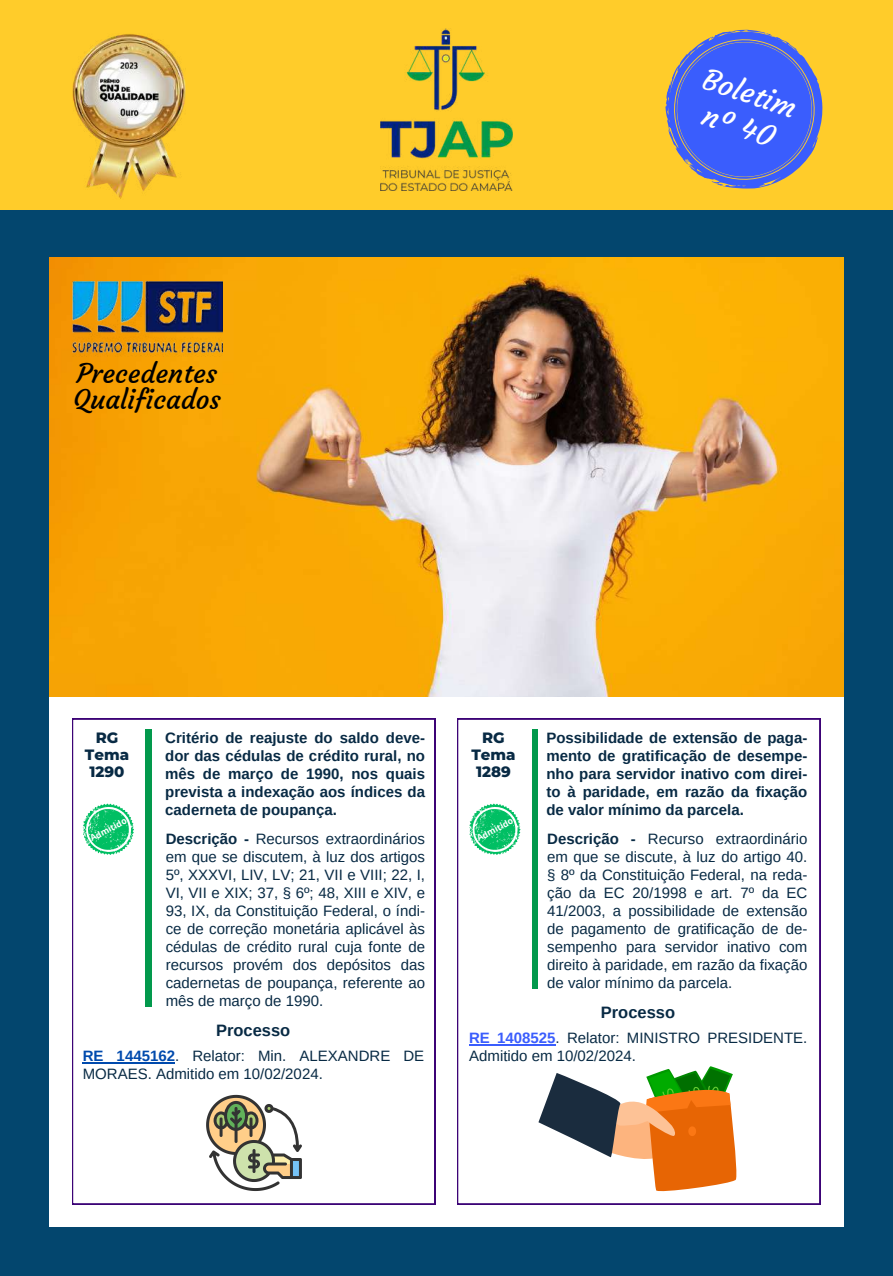
<style>
.page{position:relative;width:893px;height:1276px;background:#fff}
.page>*{position:absolute;margin:0;border:0;box-sizing:border-box;transform-origin:0 0}
.t1{font:29.55px/34.7px "Courgette";color:#fff;text-align:center}
.t2{font:27px/26.7px "Courgette";color:#000}
.t3{font:700 16.5px "Arimo";color:#082a44}
.t4{font:15px/18px "Arimo";color:#082a44}
.t5{font:700 15px/18px "Arimo";color:#082a44;text-align:justify}
.t6{font:800 15px/17.4px "Montserrat";color:#082a44;text-align:center}
.t7{font:700 8.7px "Open Sans";color:#fff}
.s1{font-weight:700}
.s2{font-weight:700;color:#3a5dfd}
.s3{font-weight:700;color:#004aad}
</style>
<div class="page">
<div style="left:0;top:0;width:892px;height:1276px;background:#03466e"></div>
<div style="left:0;top:0;width:892px;height:210px;background:#ffcc2a"></div>
<div style="left:49px;top:259px;width:794px;height:967px;background:#fff"></div>
<img style="left:49px;top:258px;width:794px;height:439px">
<img style="left:381px;top:29px;width:131px;height:162px">
<svg style="left:665px;top:29px;width:158px;height:160px"></svg>
<svg style="left:72px;top:719px;width:363px;height:485px"></svg>
<div style="left:146px;top:729px;width:5px;height:278px;background:#02994c"></div>
<img style="left:72px;top:34px;width:114px;height:165px">
<img style="left:72px;top:281px;width:151px;height:76px">
<svg style="left:83px;top:803px;width:51px;height:52px"></svg>
<svg style="left:206px;top:1095px;width:96px;height:96px"></svg>
<svg style="left:457px;top:719px;width:363px;height:485px"></svg>
<div style="left:532px;top:729px;width:6px;height:260px;background:#02994c"></div>
<svg style="left:469px;top:803px;width:51px;height:52px"></svg>
<svg style="left:538px;top:1066px;width:200px;height:128px"></svg>
<hr style="left:83px;top:1062px;width:92px;height:1px;background:#004aad">
<hr style="left:469px;top:1044px;width:86px;height:1px;background:#3a5dfd">
<h2 class="t2" style="left:73px;top:360px;width:149px">Precedentes<br>Qualificados</h2>
<h1 class="t1" style="left:709px;top:62px;width:98px;rotate:18deg">Boletim nº 40</h1>
<p class="t6" style="left:85px;top:728px;width:46px">RG<br>Tema<br>1290</p>
<p class="t5" style="left:165px;top:728px;width:261px">Critério de reajuste do saldo deve&shy;dor das cédulas de crédito rural, no mês de março de 1990, nos quais prevista a indexação aos índices da caderneta de poupança.</p>
<p class="t6" style="left:471px;top:728px;width:46px">RG<br>Tema<br>1289</p>
<p class="t5" style="left:546px;top:729px;width:262px">Possibilidade de extensão de paga&shy;mento de gratificação de desempe&shy;nho para servidor inativo com direi&shy;to à paridade, em razão da fixação de valor mínimo da parcela.</p>
<p class="t7" style="left:88px;top:833px;width:41px;rotate:-28deg">Admitido</p>
<p class="t7" style="left:474px;top:833px;width:41px;rotate:-28deg">Admitido</p>
<p class="t4" style="left:166px;top:830px;width:261px;text-align:justify"><span class="s1">Descrição -</span> Recursos extraordinários em que se discutem, à luz dos artigos 5º, XXXVI, LIV, LV; 21, VII e VIII; 22, I, VI, VII e XIX; 37, § 6º; 48, XIII e XIV, e 93, IX, da Constituição Federal, o índi&shy;ce de correção monetária aplicável às cédulas de crédito rural cuja fonte de recursos provém dos depósitos das cadernetas de poupança, referente ao mês de março de 1990.</p>
<p class="t4" style="left:547px;top:830px;width:262px;text-align:justify"><span class="s1">Descrição -</span> Recurso extraordinário em que se discute, à luz do artigo 40. § 8º da Constituição Federal, na reda&shy;ção da EC 20/1998 e art. 7º da EC 41/2003, a possibilidade de extensão de pagamento de gratificação de de&shy;sempenho para servidor inativo com direito à paridade, em razão da fixação de valor mínimo da parcela.</p>
<p class="t3" style="left:601px;top:1002px;width:76px">Processo</p>
<p class="t4" style="left:469px;top:1029px;width:340px"><span class="s2">RE 1408525</span>. Relator: MINISTRO PRESIDENTE.<br>Admitido em 10/02/2024.</p>
<p class="t3" style="left:216px;top:1020px;width:76px">Processo</p>
<p class="t4" style="left:83px;top:1047px;width:343px"><span class="s3">RE 1445162</span>. Relator: Min. ALEXANDRE DE<br>MORAES. Admitido em 10/02/2024.</p>
</div>
